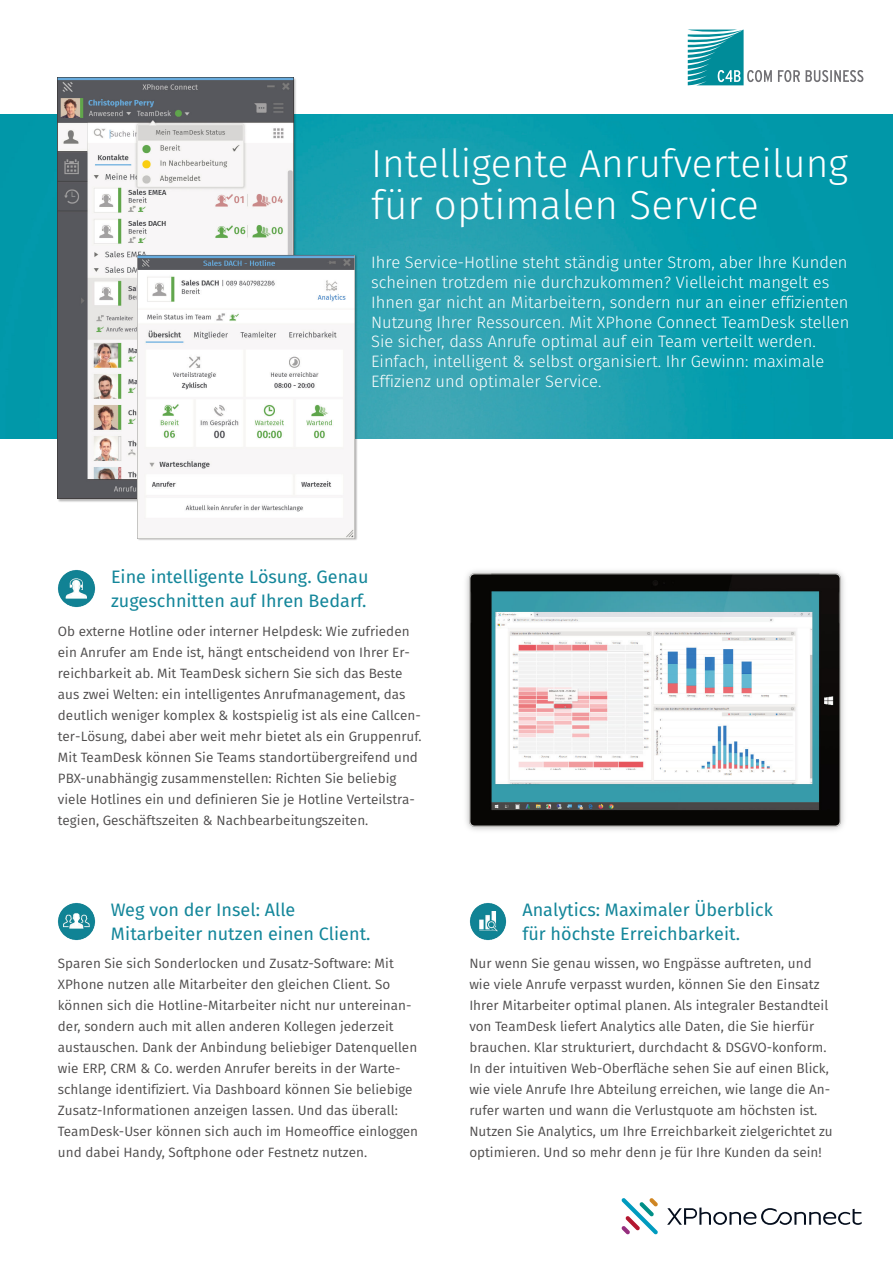
<style>
.page{position:relative;width:893px;height:1263px;background:#fff}
.page>*{position:absolute;margin:0;border:0;box-sizing:border-box;transform-origin:0 0}
.t1{font:300 40.5px "Fira Sans";color:#fff}
.t2{font:300 39px "Fira Sans";color:#fff}
.t3{font:18px/24px "Fira Sans";color:#13869a}
.t4{font:300 16.5px/19.8px "Fira Sans";color:#fff}
.t5{font:13.5px/21px "Fira Sans";color:#4e4c4c}
</style>
<div class="page">
<img style="left:0;top:115px;width:893px;height:324px">
<svg style="left:688px;top:30px;width:175px;height:55px"></svg>
<img style="left:466px;top:570px;width:378px;height:261px">
<img style="left:58px;top:570px;width:37px;height:37px">
<img style="left:58px;top:903px;width:37px;height:37px">
<img style="left:469px;top:903px;width:38px;height:37px">
<svg style="left:621px;top:1198px;width:37px;height:36px"></svg>
<svg style="left:667px;top:1207px;width:195px;height:18px"></svg>
<img style="left:58px;top:78px;width:235px;height:421px">
<img style="left:137px;top:255px;width:220px;height:285px">
<img style="left:138px;top:255px;width:217px;height:283px">
<h2 class="t2" style="left:371px;top:140px;width:478px">Intelligente Anrufverteilung</h2>
<h1 class="t1" style="left:371px;top:181px;width:389px">für optimalen Service</h1>
<p class="t4" style="left:371px;top:253px;width:480px">Ihre Service-Hotline steht ständig unter Strom, aber Ihre Kunden scheinen trotzdem nie durchzukommen? Vielleicht mangelt es Ihnen gar nicht an Mitarbeitern, sondern nur an einer effizienten Nutzung Ihrer Ressourcen. Mit XPhone Connect TeamDesk stellen Sie sicher, dass Anrufe optimal auf ein Team verteilt werden.<br>Einfach, intelligent &amp; selbst organisiert. Ihr Gewinn: maximale Effizienz und optimaler Service.</p>
<h3 class="t3" style="left:111px;top:565px;width:259px">Eine intelligente Lösung. Genau zugeschnitten auf Ihren Bedarf.</h3>
<p class="t5" style="left:58px;top:620px;width:365px">Ob externe Hotline oder interner Helpdesk: Wie zufrieden ein Anrufer am Ende ist, hängt entscheidend von Ihrer Er&shy;reichbarkeit ab. Mit TeamDesk sichern Sie sich das Beste aus zwei Welten: ein intelligentes Anrufmanagement, das deutlich weniger komplex &amp; kostspielig ist als eine Callcen&shy;ter-Lösung, dabei aber weit mehr bietet als ein Gruppenruf.<br>Mit TeamDesk können Sie Teams standortübergreifend und PBX-unabhängig zusammenstellen: Richten Sie beliebig viele Hotlines ein und definieren Sie je Hotline Verteilstra&shy;tegien, Geschäftszeiten &amp; Nachbearbeitungszeiten.</p>
<h3 class="t3" style="left:111px;top:898px;width:261px">Weg von der Insel: Alle<br>Mitarbeiter nutzen einen Client.</h3>
<p class="t5" style="left:58px;top:953px;width:362px">Sparen Sie sich Sonderlocken und Zusatz-Software: Mit XPhone nutzen alle Mitarbeiter den gleichen Client. So können sich die Hotline-Mitarbeiter nicht nur untereinan&shy;der, sondern auch mit allen anderen Kollegen jederzeit austauschen. Dank der Anbindung beliebiger Datenquellen wie ERP, CRM &amp; Co. werden Anrufer bereits in der Warte&shy;schlange identifiziert. Via Dashboard können Sie beliebige Zusatz-Informationen anzeigen lassen. Und das überall:<br>TeamDesk-User können sich auch im Homeoffice einloggen und dabei Handy, Softphone oder Festnetz nutzen.</p>
<h3 class="t3" style="left:522px;top:898px;width:252px">Analytics: Maximaler Überblick für höchste Erreichbarkeit.</h3>
<p class="t5" style="left:469px;top:953px;width:365px">Nur wenn Sie genau wissen, wo Engpässe auftreten, und wie viele Anrufe verpasst wurden, können Sie den Einsatz Ihrer Mitarbeiter optimal planen. Als integraler Bestandteil von TeamDesk liefert Analytics alle Daten, die Sie hierfür brauchen. Klar strukturiert, durchdacht &amp; DSGVO-konform.<br>In der intuitiven Web-Oberfläche sehen Sie auf einen Blick, wie viele Anrufe Ihre Abteilung erreichen, wie lange die An&shy;rufer warten und wann die Verlustquote am höchsten ist.<br>Nutzen Sie Analytics, um Ihre Erreichbarkeit zielgerichtet zu optimieren. Und so mehr denn je für Ihre Kunden da sein!</p>
</div>
